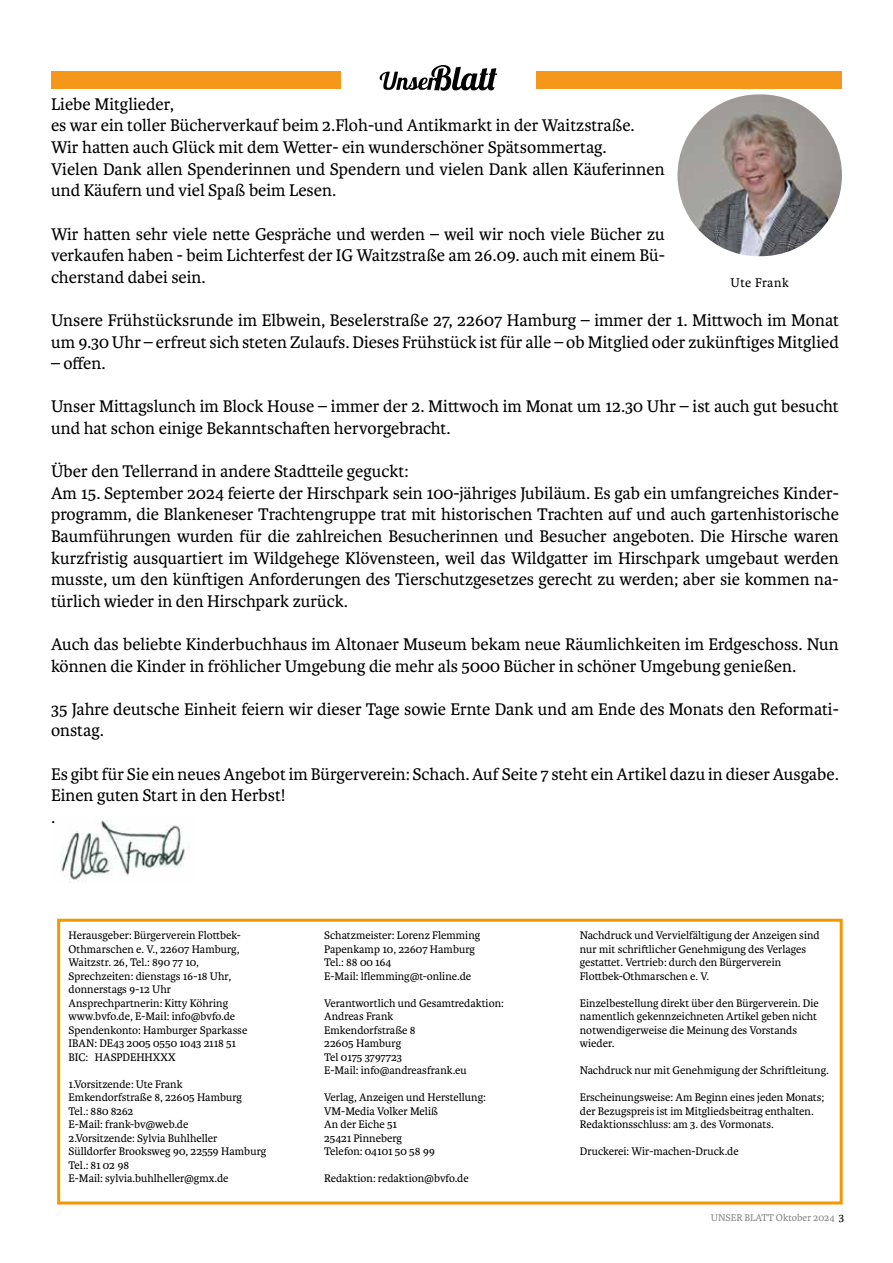
<style>
.page{position:relative;width:893px;height:1263px;background:#fff}
.page>*{position:absolute;margin:0;border:0;box-sizing:border-box;transform-origin:0 0}
.t1{font:18px/21.6px "Karmina";color:#000}
.t2{font:13.5px "Karmina";letter-spacing:.025em;color:#000}
.t3{font:11.7px/13.5px "Karmina";color:#000}
.t4{font:10.5px "Karmina";color:#878787}
.s1{font-size:12px;color:#000}
</style>
<div class="page">
<div style="left:51px;top:72px;width:791px;height:17px;background:#f4971a"></div>
<div style="left:341px;top:71px;width:195px;height:19px;background:#fff"></div>
<img style="left:431px;top:65px;width:66px;height:26px">
<img style="left:380px;top:72px;width:57px;height:18px">
<img style="left:61px;top:820px;width:129px;height:63px">
<div style="left:57px;top:919px;width:786px;height:285px;border:3px solid #f49800"></div>
<img style="left:677px;top:94px;width:165px;height:162px">
<p class="t1" style="left:51px;top:93px;width:615px">Liebe Mitglieder,<br>es war ein toller Bücherverkauf beim 2.Floh-und Antikmarkt in der Waitzstraße.<br>Wir hatten auch Glück mit dem Wetter- ein wunderschöner Spätsommertag.<br>Vielen Dank allen Spenderinnen und Spendern und vielen Dank allen Käuferinnen und Käufern und viel Spaß beim Lesen.</p>
<p class="t1" style="left:51px;top:223px;width:615px;text-align:justify">Wir hatten sehr viele nette Gespräche und werden – weil wir noch viele Bücher zu verkaufen haben - beim Lichterfest der IG Waitzstraße am 26.09. auch mit einem Bü&shy;cherstand dabei sein.</p>
<p class="t1" style="left:51px;top:309px;width:789px">Unsere Frühstücksrunde im Elbwein, Beselerstraße 27, 22607 Hamburg – immer der 1. Mittwoch im Monat um 9.30 Uhr – erfreut sich steten Zulaufs. Dieses Frühstück ist für alle – ob Mitglied oder zukünftiges Mitglied</p>
<p class="t1" style="left:51px;top:353px;width:56px">– offen.</p>
<p class="t1" style="left:51px;top:396px;width:789px">Unser Mittagslunch im Block House – immer der 2. Mittwoch im Monat um 12.30 Uhr – ist auch gut besucht und hat schon einige Bekanntschaften hervorgebracht.</p>
<p class="t1" style="left:51px;top:461px;width:789px">Über den Tellerrand in andere Stadtteile geguckt:<br>Am 15. September 2024 feierte der Hirschpark sein 100-jähriges Jubiläum. Es gab ein umfangreiches Kinder&shy;programm, die Blankeneser Trachtengruppe trat mit historischen Trachten auf und auch gartenhistorische Baumführungen wurden für die zahlreichen Besucherinnen und Besucher angeboten. Die Hirsche waren kurzfristig ausquartiert im Wildgehege Klövensteen, weil das Wildgatter im Hirschpark umgebaut werden musste, um den künftigen Anforderungen des Tierschutzgesetzes gerecht zu werden; aber sie kommen na&shy;türlich wieder in den Hirschpark zurück.</p>
<p class="t1" style="left:51px;top:633px;width:789px">Auch das beliebte Kinderbuchhaus im Altonaer Museum bekam neue Räumlichkeiten im Erdgeschoss. Nun können die Kinder in fröhlicher Umgebung die mehr als 5000 Bücher in schöner Umgebung genießen.</p>
<p class="t1" style="left:51px;top:698px;width:789px">35 Jahre deutsche Einheit feiern wir dieser Tage sowie Ernte Dank und am Ende des Monats den Reformati&shy;onstag.</p>
<p class="t1" style="left:51px;top:763px;width:789px">Es gibt für Sie ein neues Angebot im Bürgerverein: Schach. Auf Seite 7 steht ein Artikel dazu in dieser Ausgabe.<br>Einen guten Start in den Herbst!<br>.</p>
<p class="t2" style="left:731px;top:275px;width:60px">Ute Frank</p>
<p class="t3" style="left:69px;top:929px;width:180px">Herausgeber: Bürgerverein Flottbek-<br>Othmarschen e. V., 22607 Hamburg,<br>Waitzstr. 26, Tel.: 890 77 10,<br>Sprechzeiten: dienstags 16-18 Uhr, donnerstags 9-12 Uhr<br>Ansprechpartnerin: Kitty Köhring www.bvfo.de, E-Mail: info@bvfo.de<br>Spendenkonto: Hamburger Sparkasse<br>IBAN: DE43 2005 0550 1043 2118 51<br>BIC: HASPDEHHXXX</p>
<p class="t3" style="left:69px;top:1077px;width:199px">1.Vorsitzende: Ute Frank<br>Emkendorfstraße 8, 22605 Hamburg<br>Tel.: 880 8262<br>E-Mail: frank-bv@web.de<br>2.Vorsitzende: Sylvia Buhlheller<br>Sülldorfer Brooksweg 90, 22559 Hamburg<br>Tel.: 81 02 98<br>E-Mail: sylvia.buhlheller@gmx.de</p>
<p class="t3" style="left:324px;top:929px;width:158px">Schatzmeister: Lorenz Flemming<br>Papenkamp 10, 22607 Hamburg<br>Tel.: 88 00 164<br>E-Mail: lflemming@t-online.de</p>
<p class="t3" style="left:324px;top:996px;width:181px">Verantwortlich und Gesamtredaktion:<br>Andreas Frank<br>Emkendorfstraße 8<br>22605 Hamburg<br>Tel 0175 3797723<br>E-Mail: info@andreasfrank.eu</p>
<p class="t3" style="left:324px;top:1091px;width:163px">Verlag, Anzeigen und Herstellung:<br>VM-Media Volker Meliß<br>An der Eiche 51<br>25421 Pinneberg<br>Telefon: 04101 50 58 99</p>
<p class="t3" style="left:324px;top:1172px;width:146px">Redaktion: redaktion@bvfo.de</p>
<p class="t3" style="left:580px;top:929px;width:241px">Nachdruck und Vervielfältigung der Anzeigen sind nur mit schriftlicher Genehmigung des Verlages gestattet. Vertrieb: durch den Bürgerverein Flottbek-Othmarschen e. V.</p>
<p class="t3" style="left:580px;top:996px;width:240px">Einzelbestellung direkt über den Bürgerverein. Die namentlich gekennzeichneten Artikel geben nicht notwendigerweise die Meinung des Vorstands wieder.</p>
<p class="t3" style="left:580px;top:1064px;width:250px">Nachdruck nur mit Genehmigung der Schriftleitung.</p>
<p class="t3" style="left:580px;top:1091px;width:246px">Erscheinungsweise: Am Beginn eines jeden Monats; der Bezugspreis ist im Mitgliedsbeitrag enthalten.<br>Redaktionsschluss: am 3. des Vormonats.</p>
<p class="t3" style="left:580px;top:1145px;width:160px">Druckerei: Wir-machen-Druck.de</p>
<p class="t4" style="left:711px;top:1212px;width:135px">UNSER BLATT Oktober 2024 <span class="s1">3</span></p>
</div>
